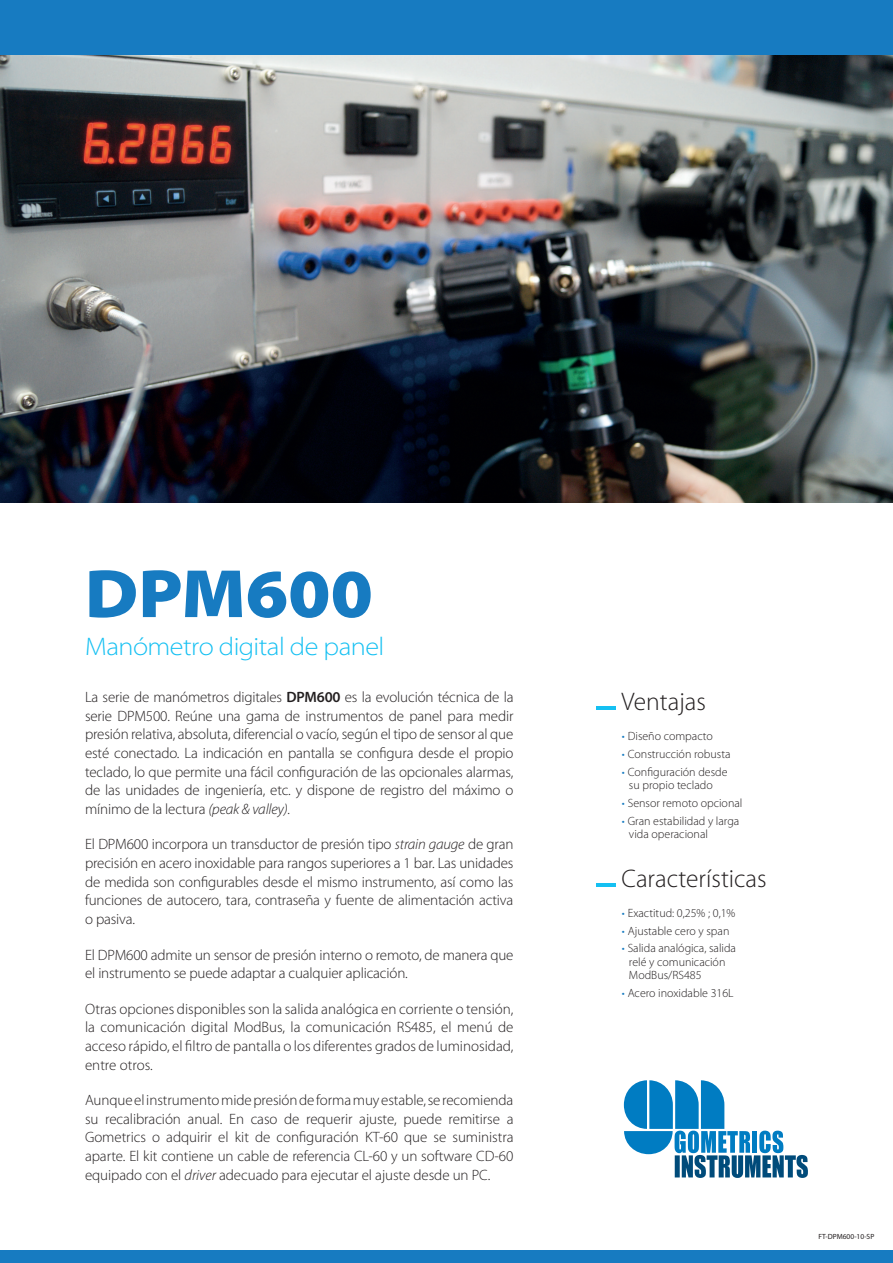
<style>
.page{position:relative;width:893px;height:1263px;background:#fff}
.page>*{position:absolute;margin:0;border:0;box-sizing:border-box;transform-origin:0 0}
.t1{font:900 semi-expanded 68.85px "Myriad Pro";color:#177bc1}
.t2{font:300 semi-expanded 25.5px "Myriad Pro";letter-spacing:-.02em;color:#15c0f2}
.t3{font:300 25.5px "Myriad Pro";color:#231f20}
.t4{font:300 15px/18.6px "Myriad Pro";letter-spacing:-.01em;color:#231f20;text-align:justify}
.t5{font:300 12px/13.5px "Myriad Pro";color:#231f20}
.t6{font:7.5px "Myriad Pro";color:#231f20}
.s1{font-weight:600}
.s2{font-style:italic}
.s3{color:#177bc1}
</style>
<div class="page">
<img style="left:0;top:54px;width:893px;height:448px">
<hr style="left:596px;top:707px;width:19px;height:3px;background:#15c0f2">
<hr style="left:596px;top:883px;width:19px;height:3px;background:#15c0f2">
<div style="left:0;top:0;width:893px;height:54px;background:#177bc1"></div>
<div style="left:0;top:1250px;width:893px;height:13px;background:#177bc1"></div>
<svg style="left:624px;top:1080px;width:184px;height:98px"></svg>
<h1 class="t1" style="left:85px;top:554px;width:289px">DPM600</h1>
<h2 class="t2" style="left:85px;top:632px;width:301px">Manómetro digital de panel</h2>
<p class="t4" style="left:85px;top:688px;width:430px">La serie de manómetros digitales <span class="s1">DPM600</span> es la evolución técnica de la serie DPM500. Reúne una gama de instrumentos de panel para medir presión relativa, absoluta, diferencial o vacío, según el tipo de sensor al que esté conectado. La indicación en pantalla se configura desde el propio teclado, lo que permite una fácil configuración de las opcionales alarmas, de las unidades de ingeniería, etc. y dispone de registro del máximo o mínimo de la lectura <span class="s2">(peak &amp; valley).</span></p>
<p class="t4" style="left:85px;top:835px;width:430px">El DPM600 incorpora un transductor de presión tipo <span class="s2">strain gauge</span> de gran precisión en acero inoxidable para rangos superiores a 1 bar. Las unidades de medida son configurables desde el mismo instrumento, así como las funciones de autocero, tara, contraseña y fuente de alimentación activa o pasiva.</p>
<p class="t4" style="left:85px;top:945px;width:430px">El DPM600 admite un sensor de presión interno o remoto, de manera que el instrumento se puede adaptar a cualquier aplicación.</p>
<p class="t4" style="left:85px;top:1000px;width:430px">Otras opciones disponibles son la salida analógica en corriente o tensión, la comunicación digital ModBus, la comunicación RS485, el menú de acceso rápido, el filtro de pantalla o los diferentes grados de luminosidad, entre otros.</p>
<p class="t4" style="left:85px;top:1091px;width:430px">Aunque el instrumento mide presión de forma muy estable, se recomienda su recalibración anual. En caso de requerir ajuste, puede remitirse a Gometrics o adquirir el kit de configuración KT-60 que se suministra aparte. El kit contiene un cable de referencia CL-60 y un software CD-60 equipado con el <span class="s2">driver</span> adecuado para ejecutar el ajuste desde un PC.</p>
<h2 class="t3" style="left:622px;top:688px;width:86px">Ventajas</h2>
<p class="t5" style="left:622px;top:730px;width:93px"><span class="s3">•</span> Diseño compacto</p>
<p class="t5" style="left:622px;top:748px;width:110px"><span class="s3">•</span> Construcción robusta</p>
<p class="t5" style="left:629px;top:765px;width:100px;text-indent:-7px"><span class="s3">•</span> Configuración desde su propio teclado</p>
<p class="t5" style="left:622px;top:797px;width:122px"><span class="s3">•</span> Sensor remoto opcional</p>
<p class="t5" style="left:629px;top:814px;width:112px;text-indent:-7px"><span class="s3">•</span> Gran estabilidad y larga vida operacional</p>
<h2 class="t3" style="left:622px;top:864px;width:147px">Características</h2>
<p class="t5" style="left:622px;top:906px;width:115px"><span class="s3">•</span> Exactitud: 0,25% ; 0,1%</p>
<p class="t5" style="left:622px;top:924px;width:109px"><span class="s3">•</span> Ajustable cero y span</p>
<p class="t5" style="left:629px;top:942px;width:109px;text-indent:-7px"><span class="s3">•</span> Salida analógica, salida relé y comunicación<br>ModBus/RS485</p>
<p class="t5" style="left:622px;top:987px;width:113px"><span class="s3">•</span> Acero inoxidable 316L</p>
<p class="t6" style="left:819px;top:1232px;width:57px">FT-DPM600-10-SP</p>
</div>
